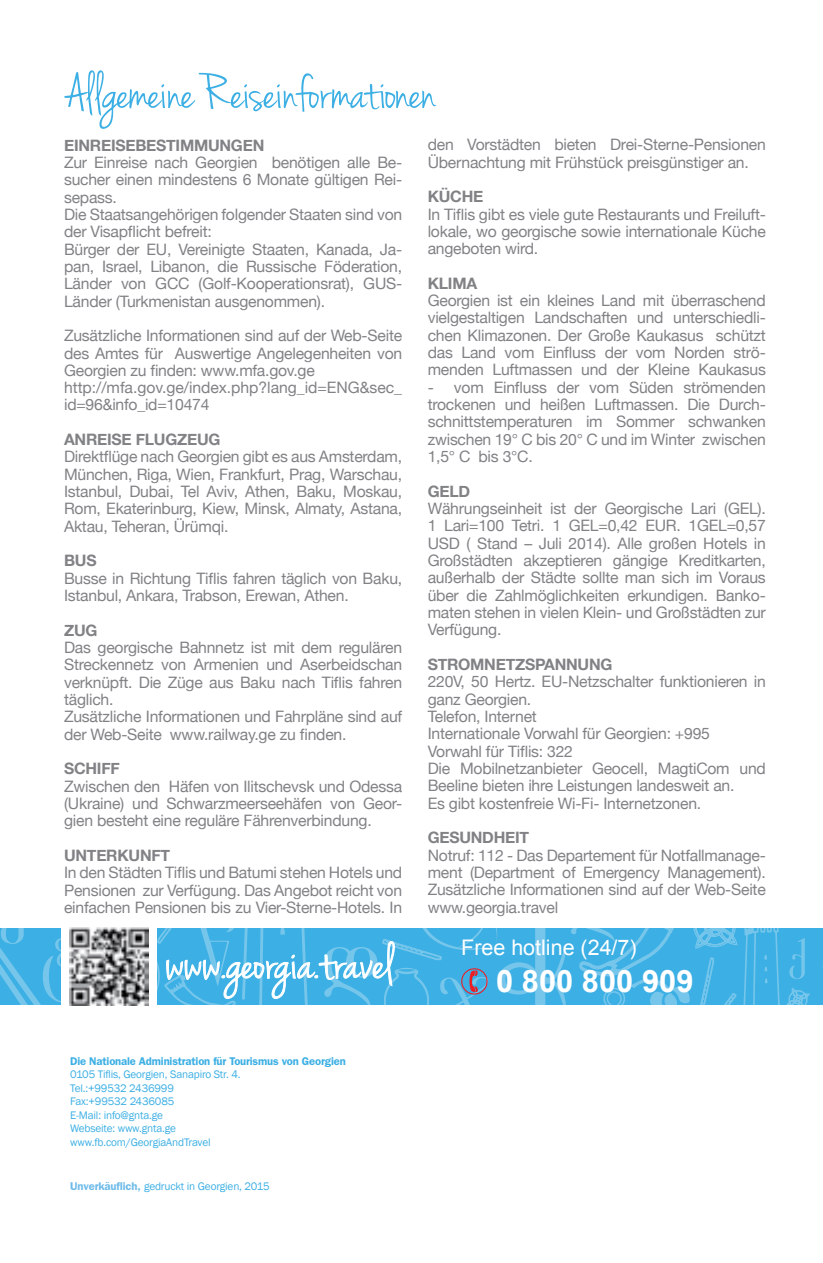
<style>
.page{position:relative;width:823px;height:1263px;background:#fff}
.page>*{position:absolute;margin:0;border:0;box-sizing:border-box;transform-origin:0 0}
.t1{font:54px "Jenna Sue";letter-spacing:-.015em;color:#3cafe4}
.t2{font:52.65px "Jenna Sue";color:#fff}
.t3{font:700 30.82px "Arial";color:#fff}
.t4{font:21.38px "Arial";color:#fff}
.t5{font:15.75px/17.3px "Helvetica Neue";letter-spacing:-.015em;color:#808285;text-align:justify}
.t6{font:700 15.75px "Helvetica Neue";letter-spacing:-.015em;color:#808285}
.t7{font:11.25px/13.5px "Franklin Gothic";letter-spacing:-.015em;color:#3cafe4}
.t8{font:600 11.25px "Franklin Gothic";letter-spacing:-.015em;color:#3cafe4}
.s1{font-weight:600;color:#6dbbe9}
</style>
<div class="page">
<svg style="left:0;top:928px;width:823px;height:77px;background:#45b2e5"></svg>
<div style="left:61px;top:909px;width:96px;height:115px;background:#fff"></div>
<img style="left:70px;top:927px;width:78px;height:78px">
<svg style="left:166px;top:941px;width:229px;height:58px;background:#5abbe8"></svg>
<svg style="left:461px;top:968px;width:26px;height:26px"></svg>
<h1 class="t1" style="left:66px;top:61px;width:372px">Allgemeine Reiseinformationen</h1>
<p class="t6" style="left:64px;top:131px;width:202px">EINREISEBESTIMMUNGEN</p>
<p class="t5" style="left:64px;top:153px;width:340px;text-align:left">Zur Einreise nach Georgien benötigen alle Be&shy;sucher einen mindestens 6 Monate gültigen Rei&shy;sepass.<br>Die Staatsangehörigen folgender Staaten sind von der Visapflicht befreit:<br>Bürger der EU, Vereinigte Staaten, Kanada, Ja&shy;pan, Israel, Libanon, die Russische Föderation, Länder von GCC (Golf-Kooperationsrat), GUS-Länder (Turkmenistan ausgenommen).</p>
<p class="t5" style="left:64px;top:326px;width:340px;text-align:left">Zusätzliche Informationen sind auf der Web-Seite des Amtes für Auswertige Angelegenheiten von Georgien zu finden: www.mfa.gov.ge http://mfa.gov.ge/index.php?lang_id=ENG&amp;sec_ id=96&amp;info_id=10474</p>
<p class="t6" style="left:64px;top:425px;width:158px">ANREISE FLUGZEUG</p>
<p class="t5" style="left:64px;top:447px;width:340px">Direktflüge nach Georgien gibt es aus Amsterdam, München, Riga, Wien, Frankfurt, Prag, Warschau, Istanbul, Dubai, Tel Aviv, Athen, Baku, Moskau, Rom, Ekaterinburg, Kiew, Minsk, Almaty, Astana, Aktau, Teheran, Ürümqi.</p>
<p class="t6" style="left:64px;top:547px;width:34px">BUS</p>
<p class="t5" style="left:64px;top:568px;width:340px">Busse in Richtung Tiflis fahren täglich von Baku,<br>Istanbul, Ankara, Trabson, Erewan, Athen.</p>
<p class="t6" style="left:64px;top:616px;width:35px">ZUG</p>
<p class="t5" style="left:64px;top:638px;width:340px;text-align:left">Das georgische Bahnnetz ist mit dem regulären Streckennetz von Armenien und Aserbeidschan verknüpft. Die Züge aus Baku nach Tiflis fahren täglich.<br>Zusätzliche Informationen und Fahrpläne sind auf der Web-Seite www.railway.ge zu finden.</p>
<p class="t6" style="left:64px;top:754px;width:47px">SCHIFF</p>
<p class="t5" style="left:64px;top:776px;width:340px">Zwischen den Häfen von Ilitschevsk und Odessa (Ukraine) und Schwarzmeerseehäfen von Geor&shy;gien besteht eine reguläre Fährenverbindung.</p>
<p class="t6" style="left:64px;top:841px;width:108px">UNTERKUNFT</p>
<p class="t5" style="left:64px;top:863px;width:340px">In den Städten Tiflis und Batumi stehen Hotels und Pensionen zur Verfügung. Das Angebot reicht von einfachen Pensionen bis zu Vier-Sterne-Hotels. In</p>
<h2 class="t2" style="left:167px;top:932px;width:228px">www.georgia.travel</h2>
<p class="t8" style="left:70px;top:1054px;width:277px">Die Nationale Administration für Tourismus von Georgien</p>
<p class="t7" style="left:70px;top:1068px;width:172px">0105 Tiflis, Georgien, Sanapiro Str. 4.<br>Tel.:+99532 2436999<br>Fax:+99532 2436085<br>E-Mail: info@gnta.ge<br>Webseite: www.gnta.ge www.fb.com/GeorgiaAndTravel</p>
<p class="t7" style="left:70px;top:1180px;width:201px"><span class="s1">Unverkäuflich,</span> gedruckt in Georgien, 2015</p>
<p class="t5" style="left:428px;top:135px;width:340px">den Vorstädten bieten Drei-Sterne-Pensionen<br>Übernachtung mit Frühstück preisgünstiger an.</p>
<p class="t6" style="left:428px;top:182px;width:55px">KÜCHE</p>
<p class="t5" style="left:428px;top:204px;width:340px">In Tiflis gibt es viele gute Restaurants und Freiluft&shy;lokale, wo georgische sowie internationale Küche angeboten wird.</p>
<p class="t6" style="left:428px;top:269px;width:51px">KLIMA</p>
<p class="t5" style="left:428px;top:291px;width:340px">Georgien ist ein kleines Land mit überraschend vielgestaltigen Landschaften und unterschiedli&shy;chen Klimazonen. Der Große Kaukasus schützt das Land vom Einfluss der vom Norden strö&shy;menden Luftmassen und der Kleine Kaukasus</p>
<p class="t5" style="left:428px;top:377px;width:340px">- vom Einfluss der vom Süden strömenden trockenen und heißen Luftmassen. Die Durch&shy;schnittstemperaturen im Sommer schwanken zwischen 19° C bis 20° C und im Winter zwischen 1,5° C bis 3°C.</p>
<p class="t6" style="left:428px;top:477px;width:44px">GELD</p>
<p class="t5" style="left:428px;top:499px;width:340px">Währungseinheit ist der Georgische Lari (GEL).<br>1 Lari=100 Tetri. 1 GEL=0,42 EUR. 1GEL=0,57<br>USD ( Stand – Juli 2014). Alle großen Hotels in Großstädten akzeptieren gängige Kreditkarten, außerhalb der Städte sollte man sich im Voraus über die Zahlmöglichkeiten erkundigen. Banko&shy;maten stehen in vielen Klein- und Großstädten zur Verfügung.</p>
<p class="t6" style="left:428px;top:650px;width:186px">STROMNETZSPANNUNG</p>
<p class="t5" style="left:428px;top:672px;width:340px;text-align:left">220V, 50 Hertz. EU-Netzschalter funktionieren in ganz Georgien.<br>Telefon, Internet<br>Internationale Vorwahl für Georgien: +995<br>Vorwahl für Tiflis: 322<br>Die Mobilnetzanbieter Geocell, MagtiCom und Beeline bieten ihre Leistungen landesweit an.<br>Es gibt kostenfreie Wi-Fi- Internetzonen.</p>
<p class="t6" style="left:428px;top:823px;width:103px">GESUNDHEIT</p>
<p class="t5" style="left:428px;top:845px;width:340px">Notruf: 112 - Das Departement für Notfallmanage&shy;ment (Department of Emergency Management).<br>Zusätzliche Informationen sind auf der Web-Seite www.georgia.travel</p>
<h3 class="t4" style="left:461px;top:933px;width:177px">Free hotline (24/7)</h3>
<h3 class="t3" style="left:496px;top:960px;width:199px">0 800 800 909</h3>
</div>
